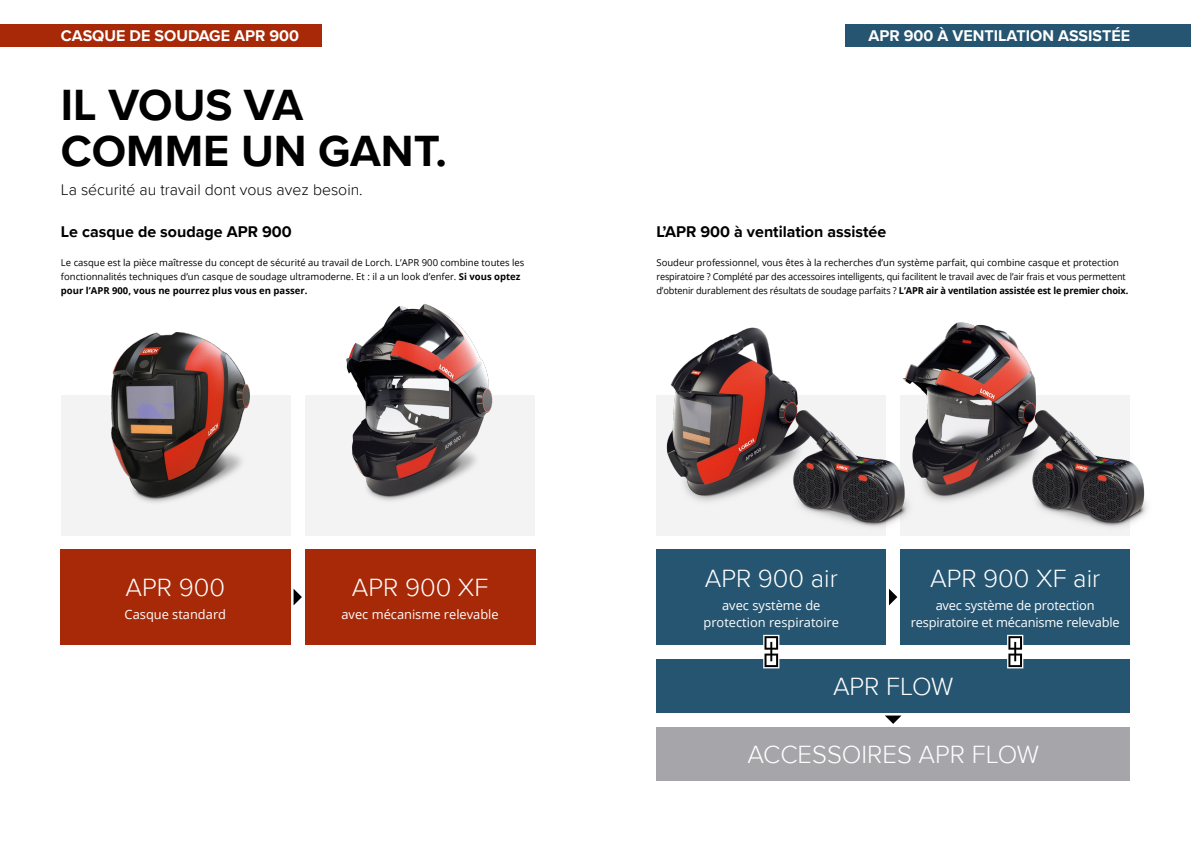
<style>
.page{position:relative;width:1191px;height:842px;background:#fff}
.page>*{position:absolute;margin:0;border:0;box-sizing:border-box;transform-origin:0 0}
.t1{font:700 45px/46px "Proxima Nova";color:#000}
.t2{font:300 25.7px "Proxima Nova";color:#fff}
.t3{font:700 16px "Proxima Nova";color:#000}
.t4{font:700 16px "Proxima Nova";color:#fff}
.t5{font:300 15.8px "Proxima Nova";color:#000}
.t6{font:12.8px/16.8px "Open Sans";color:#fff;text-align:center}
.t7{font:9.5px/14.2px "Open Sans";color:#000}
.s1{font-weight:700}
</style>
<div class="page">
<div style="left:60px;top:549px;width:231px;height:96px;background:#a72907"></div>
<div style="left:656px;top:549px;width:230px;height:96px;background:#265571"></div>
<div style="left:656px;top:659px;width:474px;height:54px;background:#265571"></div>
<div style="left:656px;top:727px;width:474px;height:54px;background:#a6a6aa"></div>
<div style="left:305px;top:549px;width:230px;height:96px;background:#a72907"></div>
<div style="left:900px;top:549px;width:230px;height:96px;background:#265571"></div>
<div style="left:845px;top:24px;width:346px;height:23px;background:#265571"></div>
<div style="left:0;top:24px;width:322px;height:23px;background:#a72907"></div>
<div style="left:61px;top:395px;width:230px;height:140px;background:#f3f3f4"></div>
<div style="left:305px;top:395px;width:229px;height:140px;background:#f3f3f4"></div>
<img style="left:954px;top:322px;width:194px;height:214px">
<img style="left:656px;top:325px;width:298px;height:211px">
<img style="left:112px;top:332px;width:138px;height:171px">
<img style="left:346px;top:304px;width:189px;height:207px">
<svg style="left:293px;top:589px;width:9px;height:16px"></svg>
<svg style="left:889px;top:589px;width:8px;height:16px"></svg>
<svg style="left:885px;top:715px;width:16px;height:9px"></svg>
<svg style="left:1007px;top:635px;width:16px;height:33px"></svg>
<svg style="left:763px;top:635px;width:16px;height:33px"></svg>
<h3 class="t4" style="left:61px;top:23px;width:240px">CASQUE DE SOUDAGE APR 900</h3>
<h3 class="t4" style="left:868px;top:23px;width:263px">APR 900 À VENTILATION ASSISTÉE</h3>
<h1 class="t1" style="left:61px;top:81px;width:387px">IL VOUS VA<br>COMME UN GANT.</h1>
<h3 class="t5" style="left:61px;top:178px;width:303px">La sécurité au travail dont vous avez besoin.</h3>
<h3 class="t3" style="left:61px;top:220px;width:232px">Le casque de soudage APR 900</h3>
<p class="t7" style="left:61px;top:255px;width:465px">Le casque est la pièce maîtresse du concept de sécurité au travail de Lorch. L’APR 900 combine toutes les fonctionnalités techniques d’un casque de soudage ultramoderne. Et : il a un look d’enfer. <span class="s1">Si vous optez pour l’APR 900, vous ne pourrez plus vous en passer.</span></p>
<h2 class="t2" style="left:126px;top:568px;width:101px">APR 900</h2>
<h3 class="t6" style="left:125px;top:605px;width:103px">Casque standard</h3>
<h2 class="t2" style="left:352px;top:568px;width:138px">APR 900 XF</h2>
<h3 class="t6" style="left:341px;top:605px;width:159px">avec mécanisme relevable</h3>
<h3 class="t3" style="left:656px;top:220px;width:231px">L’APR 900 à ventilation assistée</h3>
<p class="t7" style="left:656px;top:255px;width:473px">Soudeur professionnel, vous êtes à la recherches d’un système parfait, qui combine casque et protection respiratoire ? Complété par des accessoires intelligents, qui facilitent le travail avec de l’air frais et vous permettent d’obtenir durablement des résultats de soudage parfaits ? <span class="s1">L’APR air à ventilation assistée est le premier choix.</span></p>
<h2 class="t2" style="left:705px;top:559px;width:135px">APR 900 air</h2>
<h3 class="t6" style="left:703px;top:597px;width:137px">avec système de protection respiratoire</h3>
<h2 class="t2" style="left:930px;top:559px;width:172px">APR 900 XF air</h2>
<h3 class="t6" style="left:910px;top:597px;width:210px">avec système de protection respiratoire et mécanisme relevable</h3>
<h2 class="t2" style="left:833px;top:667px;width:122px">APR FLOW</h2>
<h2 class="t2" style="left:747px;top:735px;width:293px">ACCESSOIRES APR FLOW</h2>
</div>
